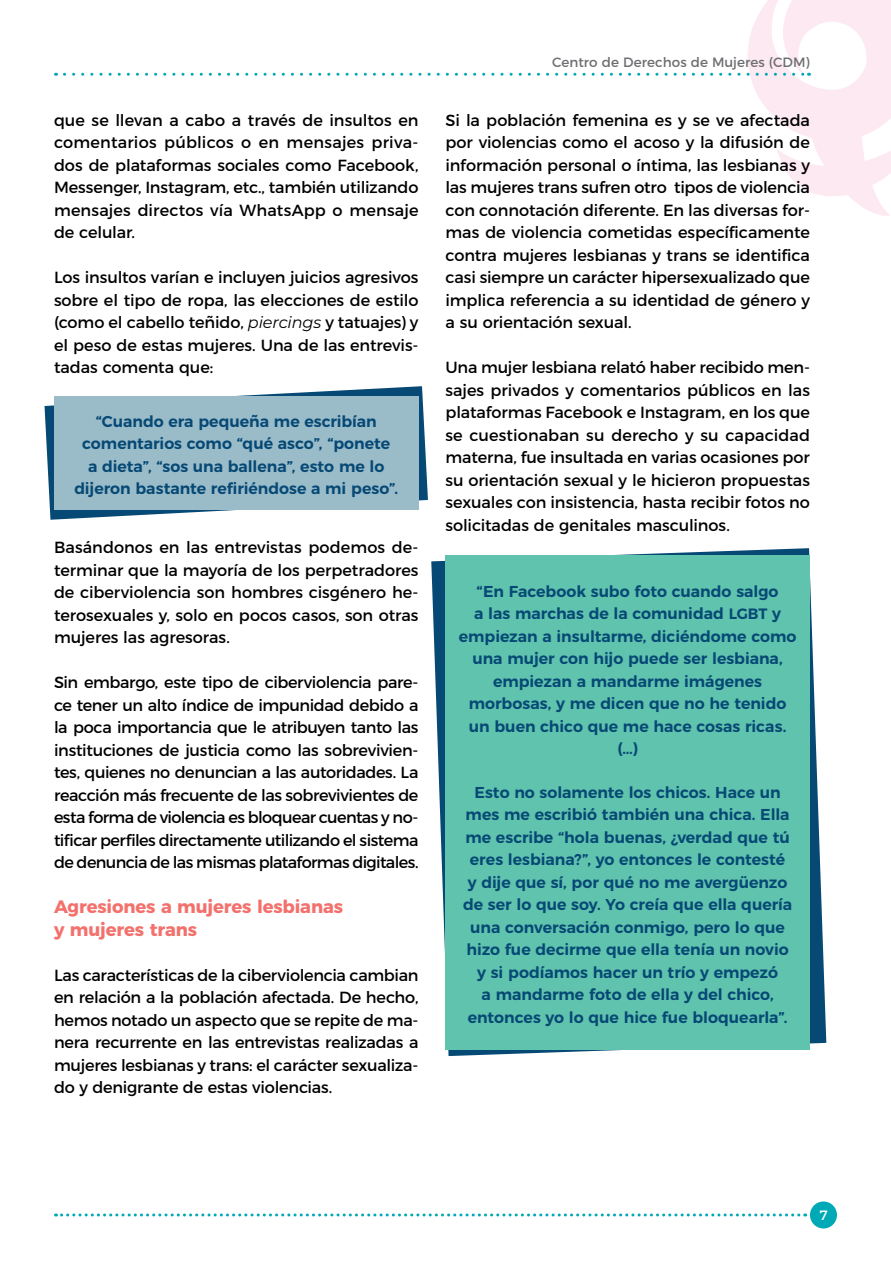
<style>
.page{position:relative;width:891px;height:1269px;background:#fff}
.page>*{position:absolute;margin:0;border:0;box-sizing:border-box;transform-origin:0 0}
.t1{font:700 18px/22.5px "Montserrat";letter-spacing:-.005em;color:#f3716d}
.t2{font:16.2px/22.5px "Montserrat";letter-spacing:-.005em;color:#000;text-align:justify}
.t3{font:600 15.75px/22.5px "Montserrat";color:#064975;text-align:center}
.t4{font:13.5px "Montserrat";letter-spacing:.005em;color:#6d6e71}
.t5{font:13.5px "Montserrat";color:#fff}
.s1{font-style:italic}
.s2{font-size:15px}
</style>
<div class="page">
<div style="left:810px;top:1202px;width:27px;height:26px;background:#00a9b6;border-radius:50%"></div>
<svg style="left:56px;top:1214px;width:750px;height:2px"></svg>
<svg style="left:64px;top:0;width:827px;height:216px"></svg>
<svg style="left:45px;top:386px;width:383px;height:134px"></svg>
<div style="left:54px;top:396px;width:364px;height:114px;background:#9abbc8"></div>
<svg style="left:431px;top:548px;width:395px;height:508px"></svg>
<div style="left:445px;top:555px;width:365px;height:495px;background:#60c3ad"></div>
<p class="t2" style="left:54px;top:108px;width:366px">que se llevan a cabo a través de insultos en comentarios públicos o en mensajes priva&shy;dos de plataformas sociales como Facebook, Messenger, Instagram, etc., también utilizando mensajes directos vía WhatsApp o mensaje de celular.</p>
<p class="t2" style="left:54px;top:265px;width:366px">Los insultos varían e incluyen juicios agresivos sobre el tipo de ropa, las elecciones de estilo (como el cabello teñido, <span class="s1">piercings</span> y tatuajes) y el peso de estas mujeres. Una de las entrevis&shy;tadas comenta que:</p>
<p class="t3" style="left:74px;top:409px;width:325px">“Cuando era pequeña me escribían comentarios como “qué asco”, “ponete<br>a dieta”, “sos una ballena”, esto me lo dijeron bastante refiriéndose a mi peso”.</p>
<p class="t2" style="left:54px;top:535px;width:366px">Basándonos en las entrevistas podemos de&shy;terminar que la mayoría de los perpetradores de ciberviolencia son hombres cisgénero he&shy;terosexuales y, solo en pocos casos, son otras mujeres las agresoras.</p>
<p class="t2" style="left:54px;top:670px;width:366px">Sin embargo, este tipo de ciberviolencia pare&shy;ce tener un alto índice de impunidad debido a la poca importancia que le atribuyen tanto las instituciones de justicia como las sobrevivien&shy;tes, quienes no denuncian a las autoridades. La reacción más frecuente de las sobrevivientes de esta forma de violencia es bloquear cuentas y no&shy;tificar perfiles directamente utilizando el sistema de denuncia de las mismas plataformas digitales.</p>
<p class="t1" style="left:54px;top:894px;width:291px">Agresiones a mujeres lesbianas y mujeres trans</p>
<p class="t2" style="left:54px;top:963px;width:366px">Las características de la ciberviolencia cambian en relación a la población afectada. De hecho, hemos notado un aspecto que se repite de ma&shy;nera recurrente en las entrevistas realizadas a mujeres lesbianas y trans: el carácter sexualiza&shy;do y denigrante de estas violencias.</p>
<p class="t4" style="left:552px;top:51px;width:259px">Centro de Derechos de Mujeres (CDM)</p>
<p class="t2" style="left:445px;top:108px;width:366px">Si la población femenina es y se ve afectada por violencias como el acoso y la difusión de información personal o íntima, las lesbianas y las mujeres trans sufren otro tipos de violencia con connotación diferente. En las diversas for&shy;mas de violencia cometidas específicamente contra mujeres lesbianas y trans se identifica casi siempre un carácter hipersexualizado que implica referencia a su identidad de género y a su orientación sexual.</p>
<p class="t2" style="left:445px;top:355px;width:366px">Una mujer lesbiana relató haber recibido men&shy;sajes privados y comentarios públicos en las plataformas Facebook e Instagram, en los que se cuestionaban su derecho y su capacidad materna, fue insultada en varias ocasiones por su orientación sexual y le hicieron propuestas sexuales con insistencia, hasta recibir fotos no solicitadas de genitales masculinos.</p>
<p class="t3" style="left:459px;top:579px;width:339px">“En Facebook subo foto cuando salgo<br>a las marchas de la comunidad <span class="s2">LGBT</span> y empiezan a insultarme, diciéndome como una mujer con hijo puede ser lesbiana, empiezan a mandarme imágenes morbosas, y me dicen que no he tenido un buen chico que me hace cosas ricas. (…)</p>
<p class="t3" style="left:463px;top:780px;width:331px">Esto no solamente los chicos. Hace un mes me escribió también una chica. Ella me escribe “hola buenas, ¿verdad que tú eres lesbiana?”, yo entonces le contesté<br>y dije que sí, por qué no me avergüenzo de ser lo que soy. Yo creía que ella quería una conversación conmigo, pero lo que hizo fue decirme que ella tenía un novio y si podíamos hacer un trío y empezó<br>a mandarme foto de ella y del chico, entonces yo lo que hice fue bloquearla”.</p>
<p class="t5" style="left:819px;top:1204px;width:10px">7</p>
</div>
